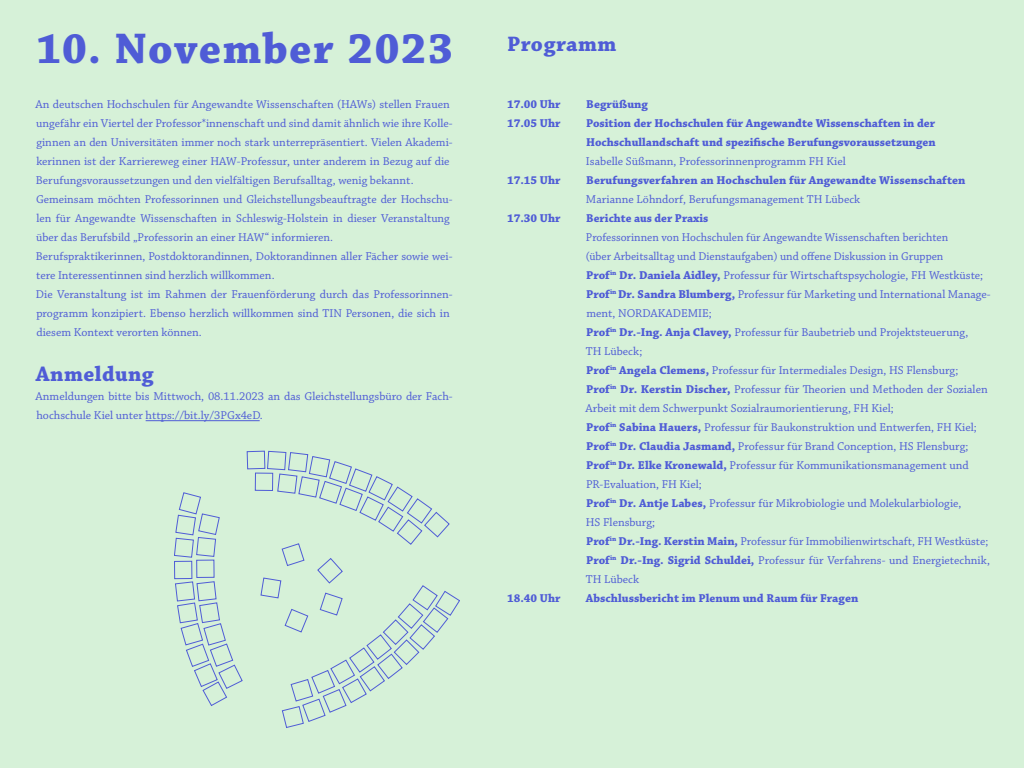
<style>
.page{position:relative;width:1024px;height:768px;background:#d6f1d8}
.page>*{position:absolute;margin:0;border:0;box-sizing:border-box;transform-origin:0 0}
.t1{font:700 45px "Chaparral Pro";letter-spacing:.03em;color:#4f5cd6}
.t2{font:700 22px "Chaparral Pro";letter-spacing:.02em;color:#4f5cd6}
.t3{font:12px/19px "Chaparral Pro";color:#4f5cd6}
.t4{font:700 12px/19px "Chaparral Pro";color:#4f5cd6}
.s1{font-weight:700}
</style>
<div class="page">
<hr style="left:146px;top:420px;width:114px;height:1px;background:#4f5cd6">
<svg style="left:174px;top:451px;width:286px;height:277px"></svg>
<h1 class="t1" style="left:36px;top:23px;width:419px">10. November 2023</h1>
<p class="t3" style="left:36px;top:95px;width:419px">An deutschen Hochschulen für Angewandte Wissenschaften (HAWs) stellen Frauen ungefähr ein Viertel der Professor*innenschaft und sind damit ähnlich wie ihre Kolle&shy;ginnen an den Universitäten immer noch stark unterrepräsentiert. Vielen Akademi&shy;kerinnen ist der Karriereweg einer HAW-Professur, unter anderem in Bezug auf die Berufungsvoraussetzungen und den vielfältigen Berufsalltag, wenig bekannt.<br>Gemeinsam möchten Professorinnen und Gleichstellungsbeauftragte der Hochschu&shy;len für Angewandte Wissenschaften in Schleswig-Holstein in dieser Veranstaltung über das Berufsbild „Professorin an einer HAW“ informieren.<br>Berufspraktikerinnen, Postdoktorandinnen, Doktorandinnen aller Fächer sowie wei&shy;tere Interessentinnen sind herzlich willkommen.<br>Die Veranstaltung ist im Rahmen der Frauenförderung durch das Professorinnen&shy;programm konzipiert. Ebenso herzlich willkommen sind TIN Personen, die sich in diesem Kontext verorten können.</p>
<h2 class="t2" style="left:36px;top:362px;width:119px">Anmeldung</h2>
<p class="t3" style="left:36px;top:388px;width:419px">Anmeldungen bitte bis Mittwoch, 08.11.2023 an das Gleichstellungsbüro der Fach&shy;hochschule Kiel unter https://bit.ly/3PGx4eD.</p>
<h2 class="t2" style="left:507px;top:31px;width:111px">Programm</h2>
<p class="t4" style="left:507px;top:95px;width:55px">17.00 Uhr<br>17.05 Uhr</p>
<p class="t4" style="left:507px;top:171px;width:55px">17.15 Uhr</p>
<p class="t4" style="left:507px;top:209px;width:55px">17.30 Uhr</p>
<p class="t4" style="left:507px;top:589px;width:55px">18.40 Uhr</p>
<p class="t4" style="left:586px;top:95px;width:351px">Begrüßung<br>Position der Hochschulen für Angewandte Wissenschaften in der<br>Hochschullandschaft und spezifische Berufungsvoraussetzungen</p>
<p class="t3" style="left:586px;top:152px;width:261px">Isabelle Süßmann, Professorinnenprogramm FH Kiel</p>
<p class="t4" style="left:586px;top:171px;width:381px">Berufungsverfahren an Hochschulen für Angewandte Wissenschaften</p>
<p class="t3" style="left:586px;top:190px;width:276px">Marianne Löhndorf, Berufungsmanagement TH Lübeck</p>
<p class="t4" style="left:586px;top:209px;width:124px">Berichte aus der Praxis</p>
<p class="t3" style="left:586px;top:228px;width:407px">Professorinnen von Hochschulen für Angewandte Wissenschaften berichten<br>(über Arbeitsalltag und Dienstaufgaben) und offene Diskussion in Gruppen<br><span class="s1">Prof</span><sup>in</sup> <span class="s1">Dr. Daniela Aidley,</span> Professur für Wirtschaftspsychologie, FH Westküste; <span class="s1">Prof</span><sup>in</sup> <span class="s1">Dr. Sandra Blumberg,</span> Professur für Marketing und International Manage&shy;ment, NORDAKADEMIE;<br><span class="s1">Prof</span><sup>in</sup> <span class="s1">Dr.-Ing. Anja Clavey,</span> Professur für Baubetrieb und Projektsteuerung,<br>TH Lübeck;<br><span class="s1">Prof</span><sup>in</sup> <span class="s1">Angela Clemens,</span> Professur für Intermediales Design, HS Flensburg; <span class="s1">Prof</span><sup>in</sup> <span class="s1">Dr. Kerstin Discher,</span> Professur für Theorien und Methoden der Sozialen Arbeit mit dem Schwerpunkt Sozialraumorientierung, FH Kiel;<br><span class="s1">Prof</span><sup>in</sup> <span class="s1">Sabina Hauers,</span> Professur für Baukonstruktion und Entwerfen, FH Kiel; <span class="s1">Prof</span><sup>in</sup> <span class="s1">Dr. Claudia Jasmand,</span> Professur für Brand Conception, HS Flensburg; <span class="s1">Prof</span><sup>in</sup> <span class="s1">Dr. Elke Kronewald,</span> Professur für Kommunikationsmanagement und PR-Evaluation, FH Kiel;<br><span class="s1">Prof</span><sup>in</sup> <span class="s1">Dr. Antje Labes,</span> Professur für Mikrobiologie und Molekularbiologie,<br>HS Flensburg;<br><span class="s1">Prof</span><sup>in</sup> <span class="s1">Dr.-Ing. Kerstin Main,</span> Professur für Immobilienwirtschaft, FH Westküste; <span class="s1">Prof</span><sup>in</sup> <span class="s1">Dr.-Ing. Sigrid Schuldei,</span> Professur für Verfahrens- und Energietechnik, TH Lübeck</p>
<p class="t4" style="left:586px;top:589px;width:274px">Abschlussbericht im Plenum und Raum für Fragen</p>
</div>
